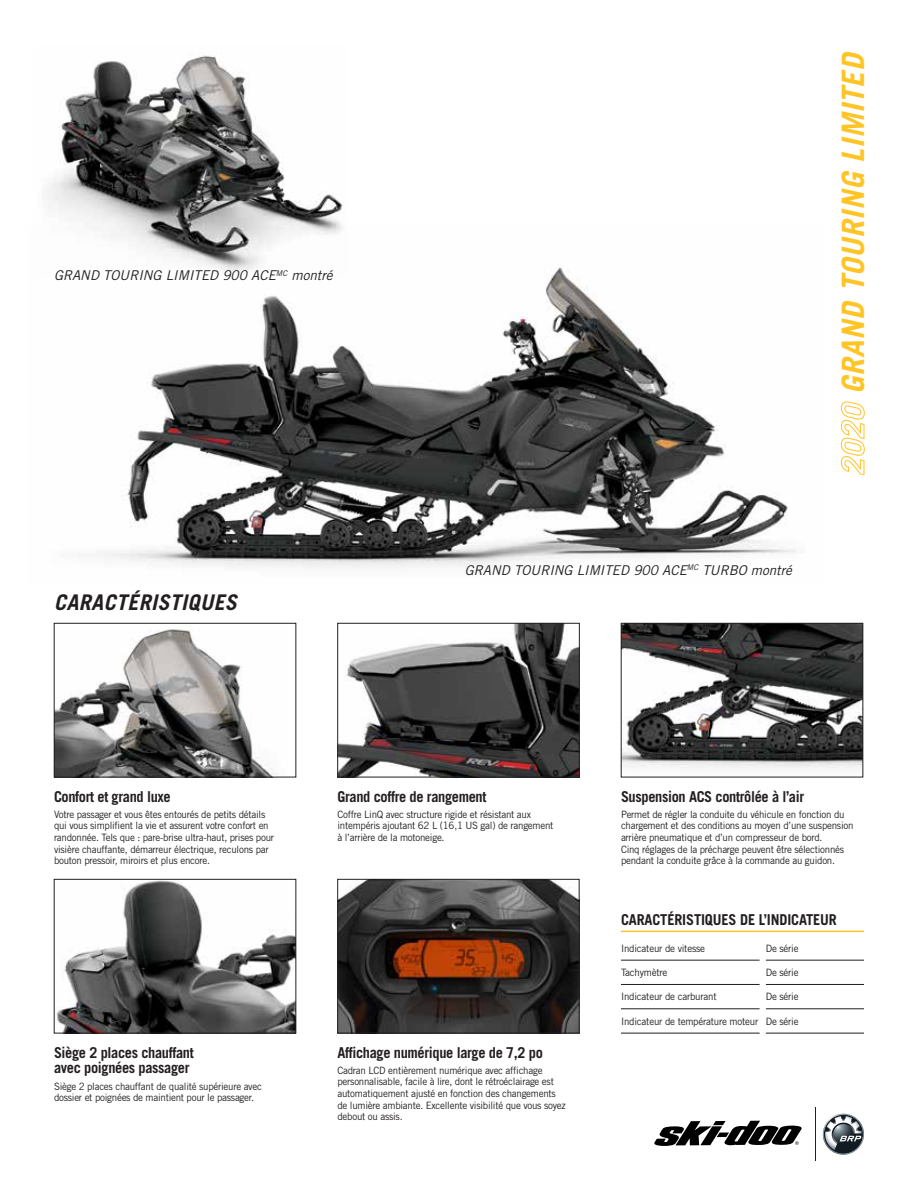
<style>
.page{position:relative;width:918px;height:1188px;background:#fff}
.page>*{position:absolute;margin:0;border:0;box-sizing:border-box;transform-origin:0 0}
.t1{font:italic 700 30.9px "Trade Gothic LT Std";color:#ffc425}
.t2{font:italic 700 21.6px "Trade Gothic LT Std";letter-spacing:.02em;color:#231f20}
.t3{font:700 15px/15.8px "Trade Gothic LT Std";letter-spacing:-.025em;color:#231f20;scale:.96 1}
.t4{font:italic 13.5px "Trade Gothic LT Std";color:#231f20}
.t5{font:10.2px/11.6px "Trade Gothic LT Std";letter-spacing:-.025em;color:#231f20;scale:.96 1}
</style>
<div class="page">
<img style="left:103px;top:266px;width:693px;height:302px">
<img style="left:56px;top:629px;width:220px;height:146px">
<div style="left:54px;top:623px;width:242px;height:154px;border:1px solid #231f20"></div>
<img style="left:340px;top:625px;width:238px;height:150px">
<div style="left:338px;top:623px;width:242px;height:154px;border:1px solid #231f20"></div>
<img style="left:623px;top:625px;width:238px;height:143px">
<div style="left:621px;top:623px;width:242px;height:154px;border:1px solid #231f20"></div>
<img style="left:56px;top:881px;width:238px;height:150px">
<div style="left:54px;top:879px;width:242px;height:154px;border:1px solid #231f20"></div>
<svg style="left:654px;top:1121px;width:148px;height:25px"></svg>
<hr style="left:816px;top:1107px;width:1px;height:54px;background:#231f20">
<svg style="left:822px;top:1113px;width:42px;height:42px"></svg>
<img style="left:45px;top:55px;width:302px;height:222px">
<img style="left:340px;top:881px;width:237px;height:150px">
<div style="left:338px;top:879px;width:241px;height:154px;border:1px solid #231f20"></div>
<svg style="left:841px;top:401px;width:24px;height:75px"></svg>
<hr style="left:621px;top:960px;width:139px;height:1px;background:#231f20">
<hr style="left:766px;top:960px;width:98px;height:1px;background:#231f20">
<hr style="left:621px;top:984px;width:139px;height:1px;background:#231f20">
<hr style="left:766px;top:984px;width:98px;height:1px;background:#231f20">
<hr style="left:621px;top:1009px;width:139px;height:1px;background:#231f20">
<hr style="left:766px;top:1009px;width:98px;height:1px;background:#231f20">
<hr style="left:621px;top:1033px;width:139px;height:1px;background:#231f20">
<hr style="left:766px;top:1033px;width:98px;height:1px;background:#231f20">
<hr style="left:621px;top:931px;width:142px;height:1px;background:#ffc425">
<hr style="left:763px;top:931px;width:101px;height:1px;background:#ffc425">
<h3 class="t4" style="left:54px;top:267px;width:280px">GRAND TOURING LIMITED 900 ACE<sup>MC</sup> montré</h3>
<h2 class="t2" style="left:54px;top:589px;width:184px">CARACTÉRISTIQUES</h2>
<h1 class="t1" style="left:834px;top:394px;width:344px;rotate:-90deg">GRAND TOURING LIMITED</h1>
<h3 class="t4" style="left:465px;top:562px;width:329px">GRAND TOURING LIMITED 900 ACE<sup>MC</sup> TURBO montré</h3>
<h3 class="t3" style="left:54px;top:788px;width:123px">Confort et grand luxe</h3>
<p class="t5" style="left:54px;top:808px;width:231px">Votre passager et vous êtes entourés de petits détails qui vous simplifient la vie et assurent votre confort en randonnée. Tels que : pare-brise ultra-haut, prises pour visière chauffante, démarreur électrique, reculons par bouton pressoir, miroirs et plus encore.</p>
<h3 class="t3" style="left:54px;top:1044px;width:147px">Siège 2 places chauffant avec poignées passager</h3>
<p class="t5" style="left:54px;top:1080px;width:218px">Siège 2 places chauffant de qualité supérieure avec dossier et poignées de maintient pour le passager.</p>
<h3 class="t3" style="left:338px;top:788px;width:157px">Grand coffre de rangement</h3>
<p class="t5" style="left:338px;top:808px;width:226px">Coffre LinQ avec structure rigide et résistant aux intempéris ajoutant 62 L (16,1 US gal) de rangement à l’arrière de la motoneige.</p>
<h3 class="t3" style="left:338px;top:1044px;width:215px">Affichage numérique large de 7,2 po</h3>
<p class="t5" style="left:338px;top:1064px;width:239px">Cadran LCD entièrement numérique avec affichage personnalisable, facile à lire, dont le rétroéclairage est automatiquement ajusté en fonction des changements de lumière ambiante. Excellente visibilité que vous soyez debout ou assis.</p>
<h3 class="t3" style="left:621px;top:788px;width:192px">Suspension ACS contrôlée à l’air</h3>
<p class="t5" style="left:621px;top:808px;width:244px">Permet de régler la conduite du véhicule en fonction du chargement et des conditions au moyen d’une suspension arrière pneumatique et d’un compresseur de bord.<br>Cinq réglages de la précharge peuvent être sélectionnés pendant la conduite grâce à la commande au guidon.</p>
<h3 class="t3" style="left:621px;top:911px;width:226px">CARACTÉRISTIQUES DE L’INDICATEUR</h3>
<p class="t5" style="left:621px;top:942px;width:89px">Indicateur de vitesse</p>
<p class="t5" style="left:766px;top:942px;width:36px">De série</p>
<p class="t5" style="left:621px;top:966px;width:50px">Tachymètre</p>
<p class="t5" style="left:766px;top:966px;width:36px">De série</p>
<p class="t5" style="left:621px;top:991px;width:101px">Indicateur de carburant</p>
<p class="t5" style="left:766px;top:991px;width:36px">De série</p>
<p class="t5" style="left:621px;top:1015px;width:187px">Indicateur de température moteur De série</p>
</div>
